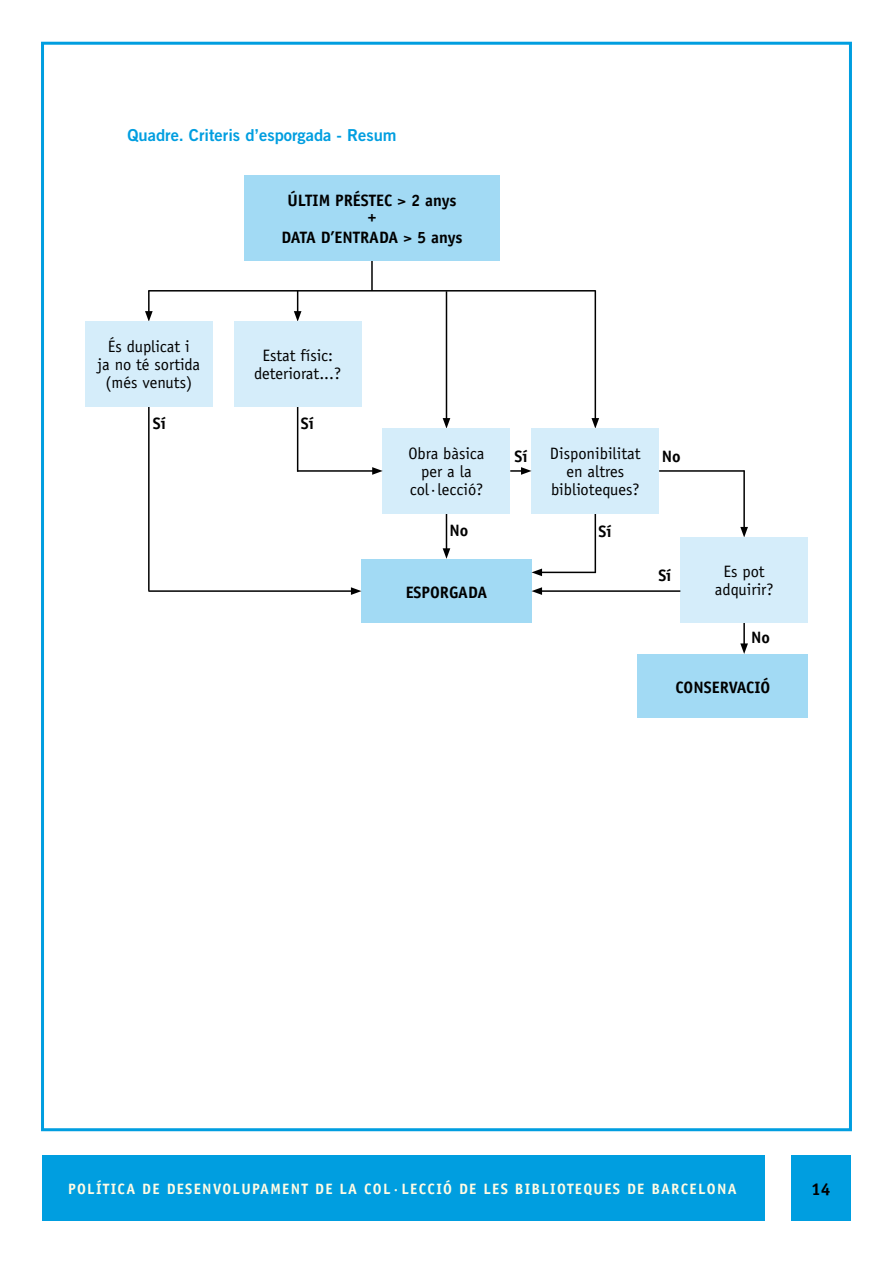
<style>
.page{position:relative;width:893px;height:1263px;background:#fff}
.page>*{position:absolute;margin:0;border:0;box-sizing:border-box;transform-origin:0 0}
.t1{font:700 17.25px "Officina Sans";color:#000}
.t2{font:16.5px/18px "Officina Sans";color:#000;text-align:center}
.t3{font:700 16.5px/16.5px "Officina Sans";color:#000;text-align:center}
.t4{font:16.5px "Trade Gothic Bold Two";color:#009ee0}
.t5{font:700 15px "Officina Sans";letter-spacing:.085em;color:#fffce5}
</style>
<div class="page">
<div style="left:41px;top:42px;width:811px;height:1089px;background:#fff;border:3px solid #009ee0"></div>
<div style="left:43px;top:1155px;width:722px;height:66px;background:#009ee0"></div>
<div style="left:791px;top:1155px;width:59px;height:65px;background:#009ee0"></div>
<hr style="left:148px;top:291px;width:2px;height:22px;background:#000">
<svg style="left:145px;top:311px;width:8px;height:10px"></svg>
<hr style="left:148px;top:407px;width:2px;height:184px;background:#000">
<hr style="left:297px;top:407px;width:1px;height:65px;background:#000">
<hr style="left:446px;top:513px;width:1px;height:38px;background:#000">
<svg style="left:443px;top:548px;width:7px;height:11px"></svg>
<hr style="left:595px;top:513px;width:1px;height:60px;background:#000">
<hr style="left:743px;top:623px;width:2px;height:23px;background:#000">
<svg style="left:740px;top:643px;width:8px;height:11px"></svg>
<hr style="left:446px;top:291px;width:1px;height:129px;background:#000">
<svg style="left:443px;top:418px;width:7px;height:10px"></svg>
<svg style="left:294px;top:292px;width:7px;height:29px"></svg>
<hr style="left:595px;top:290px;width:1px;height:130px;background:#000">
<svg style="left:591px;top:418px;width:8px;height:10px"></svg>
<hr style="left:743px;top:470px;width:2px;height:59px;background:#000">
<svg style="left:740px;top:527px;width:8px;height:10px"></svg>
<div style="left:85px;top:321px;width:128px;height:85px;background:#d5edfa"></div>
<div style="left:383px;top:428px;width:127px;height:85px;background:#d5edfa"></div>
<div style="left:638px;top:654px;width:170px;height:64px;background:#a2daf4"></div>
<hr style="left:371px;top:260px;width:2px;height:31px;background:#000">
<div style="left:244px;top:175px;width:256px;height:85px;background:#a2daf4"></div>
<div style="left:234px;top:321px;width:127px;height:85px;background:#d5edfa"></div>
<div style="left:361px;top:559px;width:170px;height:64px;background:#a2daf4"></div>
<div style="left:531px;top:428px;width:128px;height:85px;background:#d5edfa"></div>
<div style="left:680px;top:537px;width:128px;height:85px;background:#d5edfa"></div>
<hr style="left:148px;top:290px;width:448px;height:2px;background:#000">
<hr style="left:297px;top:470px;width:77px;height:2px;background:#000">
<svg style="left:372px;top:467px;width:11px;height:8px"></svg>
<hr style="left:148px;top:590px;width:205px;height:2px;background:#000">
<svg style="left:351px;top:587px;width:10px;height:8px"></svg>
<hr style="left:540px;top:590px;width:140px;height:2px;background:#000">
<svg style="left:531px;top:587px;width:11px;height:8px"></svg>
<hr style="left:540px;top:572px;width:56px;height:1px;background:#000">
<svg style="left:531px;top:568px;width:11px;height:8px"></svg>
<hr style="left:659px;top:470px;width:86px;height:2px;background:#000">
<svg style="left:510px;top:467px;width:21px;height:8px"></svg>
<p class="t4" style="left:128px;top:125px;width:270px">Quadre. Criteris d’esporgada - Resum</p>
<p class="t2" style="left:98px;top:338px;width:104px">És duplicat i<br>ja no té sortida (més venuts)</p>
<p class="t3" style="left:287px;top:192px;width:170px">ÚLTIM PRÉSTEC &gt; 2 anys +</p>
<p class="t3" style="left:281px;top:229px;width:182px">DATA D’ENTRADA &gt; 5 anys</p>
<p class="t2" style="left:254px;top:347px;width:88px">Estat físic: deteriorat...?</p>
<p class="t3" style="left:153px;top:415px;width:15px">Sí</p>
<p class="t3" style="left:301px;top:415px;width:15px">Sí</p>
<p class="t2" style="left:408px;top:445px;width:78px">Obra bàsica per a la col·lecció?</p>
<p class="t3" style="left:449px;top:522px;width:20px">No</p>
<p class="t3" style="left:406px;top:583px;width:83px">ESPORGADA</p>
<p class="t3" style="left:515px;top:448px;width:15px">Sí</p>
<p class="t2" style="left:550px;top:445px;width:92px">Disponibilitat en altres biblioteques?</p>
<p class="t3" style="left:598px;top:523px;width:15px">Sí</p>
<p class="t3" style="left:662px;top:448px;width:20px">No</p>
<p class="t3" style="left:658px;top:567px;width:15px">Sí</p>
<p class="t2" style="left:715px;top:562px;width:60px">Es pot adquirir?</p>
<p class="t3" style="left:751px;top:629px;width:20px">No</p>
<p class="t3" style="left:675px;top:679px;width:97px">CONSERVACIÓ</p>
<p class="t5" style="left:68px;top:1179px;width:670px">POLÍTICA DE DESENVOLUPAMENT DE LA COL·LECCIÓ DE LES BIBLIOTEQUES DE BARCELONA</p>
<p class="t1" style="left:811px;top:1178px;width:21px">14</p>
</div>
